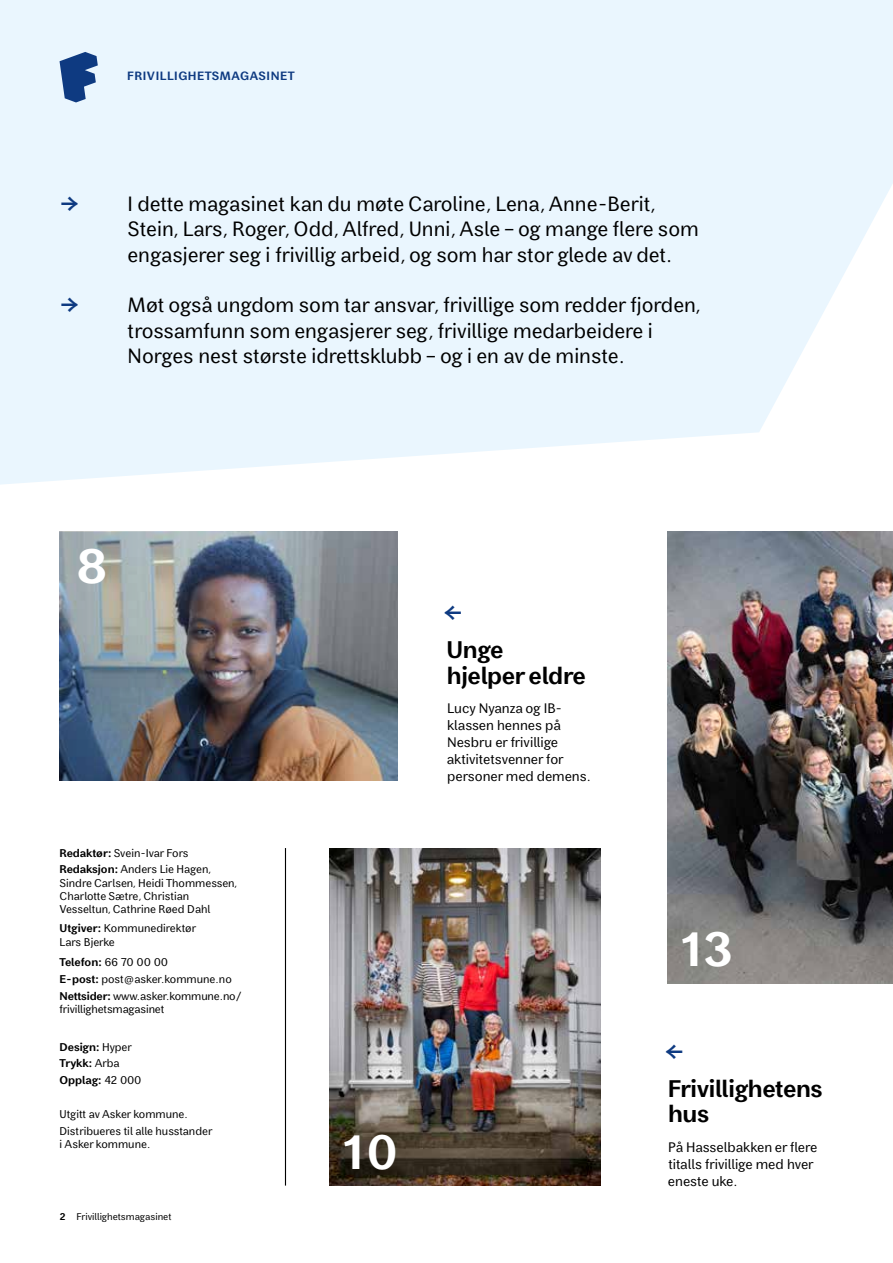
<style>
.page{position:relative;width:893px;height:1263px;background:#fff}
.page>*{position:absolute;margin:0;border:0;box-sizing:border-box;transform-origin:0 0}
.t1{font:700 48px "Asker Sans";color:#fff}
.t2{font:700 24px/25.3px "Asker Sans";letter-spacing:-.015em;color:#000}
.t3{font:20.7px/25.3px "Asker Sans";color:#000}
.t4{font:700 20.7px "Asker Sans";color:#0e3a81}
.t5{font:13.8px/17px "Asker Sans";color:#000}
.t6{font:700 12px "Asker Sans";letter-spacing:.05em;color:#0e3a81}
.t7{font:11.25px/16.8px "Asker Sans";color:#000}
.t8{font:700 11.25px/16.8px "Asker Sans";color:#000}
.t9{font:9.75px "Asker Sans";color:#000}
.s1{font-weight:700;color:#0e3a81}
.s2{font-weight:700}
.s3{font-weight:400}
</style>
<div class="page">
<svg style="left:0;top:0;width:893px;height:485px;background:#ecf6fe"></svg>
<img style="left:241px;top:532px;width:156px;height:248px">
<img style="left:60px;top:532px;width:181px;height:248px">
<img style="left:330px;top:848px;width:270px;height:337px">
<img style="left:668px;top:532px;width:225px;height:451px">
<hr style="left:285px;top:848px;width:1px;height:337px;background:#000">
<svg style="left:60px;top:52px;width:38px;height:50px;background:#5375a8"></svg>
<p class="t6" style="left:127px;top:69px;width:169px">FRIVILLIGHETSMAGASINET</p>
<h3 class="t3" style="left:128px;top:191px;width:573px;text-indent:-68px"><span class="s1">→</span> I dette magasinet kan du møte Caroline, Lena, Anne-Berit,<br>Stein, Lars, Roger, Odd, Alfred, Unni, Asle – og mange flere som engasjerer seg i frivillig arbeid, og som har stor glede av det.</h3>
<h3 class="t3" style="left:128px;top:292px;width:575px;text-indent:-68px"><span class="s1">→</span> Møt også ungdom som tar ansvar, frivillige som redder fjorden, trossamfunn som engasjerer seg, frivillige medarbeidere i<br>Norges nest største idrettsklubb – og i en av de minste.</h3>
<h1 class="t1" style="left:76px;top:537px;width:32px">8</h1>
<p class="t7" style="left:60px;top:844px;width:153px"><span class="s2">Redaktør:</span> Svein-Ivar Fors<br><span class="s2">Redaksjon:</span> Anders Lie Hagen,</p>
<p class="t7" style="left:60px;top:876px;width:180px;line-height:13.4px">Sindre Carlsen, Heidi Thommessen,<br>Charlotte Sætre, Christian<br>Vesseltun, Cathrine Røed Dahl</p>
<p class="t7" style="left:60px;top:921px;width:138px;line-height:13.4px"><span class="s2">Utgiver:</span> Kommunedirektør<br>Lars Bjerke</p>
<p class="t7" style="left:60px;top:954px;width:184px"><span class="s2">Telefon:</span> 66 70 00 00<br><span class="s2">E-post:</span> post@asker.kommune.no<br><span class="s2">Nettsider:</span> www.asker.kommune.no/</p>
<p class="t7" style="left:60px;top:1001px;width:106px">frivillighetsmagasinet</p>
<p class="t8" style="left:60px;top:1038px;width:84px">Design: <span class="s3">Hyper<br></span>Trykk: <span class="s3">Arba<br></span>Opplag: <span class="s3">42 000</span></p>
<p class="t7" style="left:60px;top:1105px;width:154px">Utgitt av Asker kommune.<br>Distribueres til alle husstander</p>
<p class="t7" style="left:60px;top:1136px;width:92px">i Asker kommune.</p>
<p class="t9" style="left:60px;top:1210px;width:113px"><span class="s2">2</span> Frivillighetsmagasinet</p>
<h3 class="t4" style="left:443px;top:600px;width:22px">←</h3>
<h2 class="t2" style="left:446px;top:637px;width:141px">Unge hjelper eldre</h2>
<p class="t5" style="left:447px;top:699px;width:146px">Lucy Nyanza og IB&shy;klassen hennes på<br>Nesbru er frivillige aktivitetsvenner for personer med demens.</p>
<h1 class="t1" style="left:341px;top:1122px;width:59px">10</h1>
<h1 class="t1" style="left:679px;top:920px;width:55px">13</h1>
<h3 class="t4" style="left:664px;top:1039px;width:22px">←</h3>
<h2 class="t2" style="left:668px;top:1075px;width:156px">Frivillighetens hus</h2>
<p class="t5" style="left:668px;top:1138px;width:151px">På Hasselbakken er flere titalls frivillige med hver eneste uke.</p>
</div>
